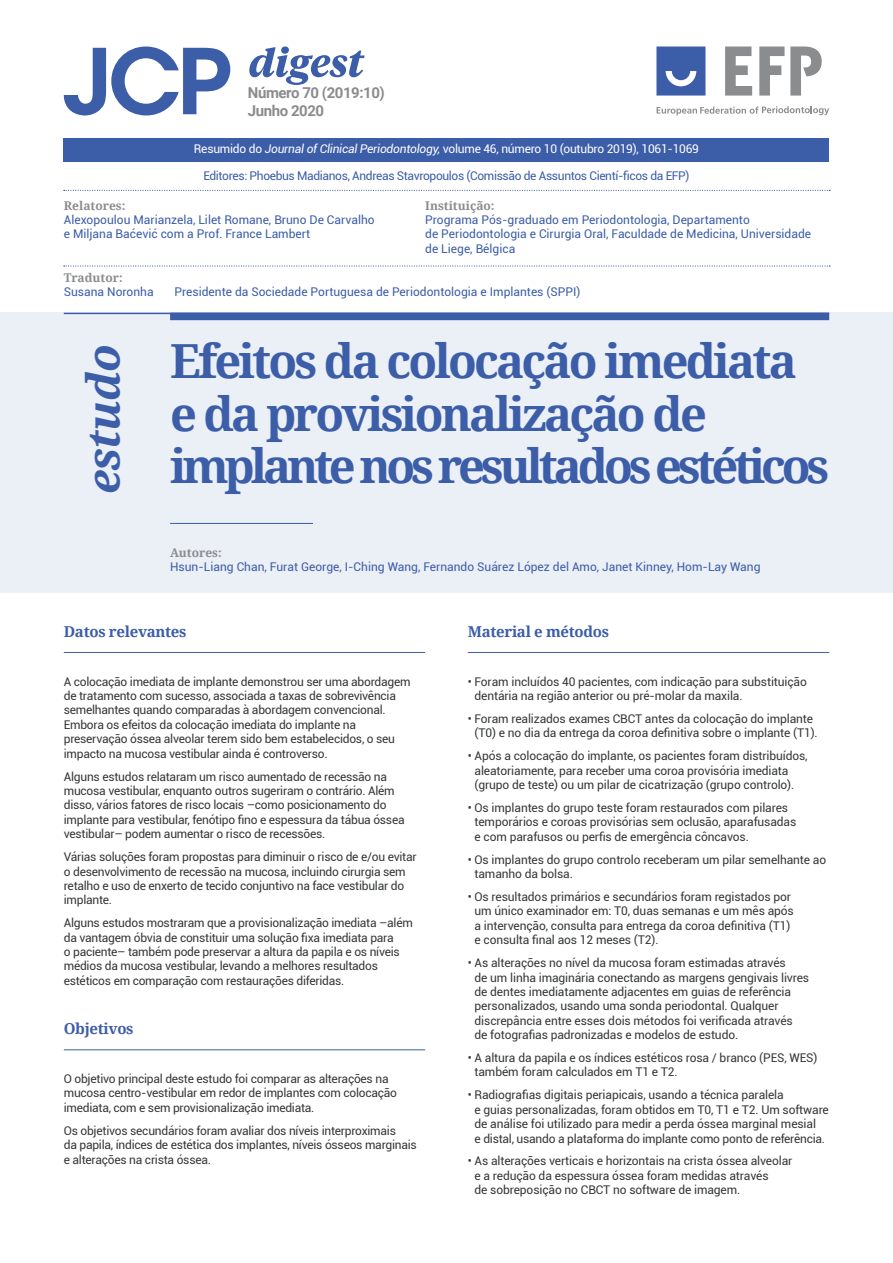
<style>
.page{position:relative;width:893px;height:1263px;background:#fff}
.page>*{position:absolute;margin:0;border:0;box-sizing:border-box;transform-origin:0 0}
.t1{font:700 47.1px/52.1px "Noto Serif";letter-spacing:-.06em;color:#3c5da8}
.t2{font:700 47.1px "Noto Serif";letter-spacing:-.09em;color:#3c5da8}
.t3{font:italic 700 45px "Noto Serif";letter-spacing:-.02em;color:#3c5da8}
.t4{font:700 15px "Noto Serif";letter-spacing:-.02em;color:#3c5da8}
.t5{font:700 15px "Roboto";letter-spacing:-.03em;color:#8b8c8d}
.t6{font:12px/14.4px "Roboto";letter-spacing:-.02em;color:#363838}
.t7{font:12px/14.4px "Roboto";color:#3c5da8}
.t8{font:12px "Roboto";letter-spacing:-.02em;color:#fff}
.t9{font:12px "Roboto";letter-spacing:-.03em;color:#3c5da8}
.t10{font:700 12px "Noto Serif";color:#8b8c8d}
.s1{font-style:italic}
</style>
<div class="page">
<div style="left:64px;top:139px;width:765px;height:23px;background:#3c5da8"></div>
<svg style="left:64px;top:47px;width:166px;height:68px"></svg>
<svg style="left:249px;top:47px;width:116px;height:38px"></svg>
<svg style="left:64px;top:190px;width:766px;height:1px"></svg>
<div style="left:0;top:313px;width:893px;height:280px;background:#ebeff6"></div>
<hr style="left:64px;top:313px;width:765px;height:1px;background:#3c5da8">
<div style="left:170px;top:313px;width:659px;height:7px;background:#3c5da8"></div>
<hr style="left:170px;top:523px;width:143px;height:1px;background:#3c5da8">
<hr style="left:64px;top:652px;width:361px;height:1px;background:#3c5da8">
<hr style="left:64px;top:1049px;width:361px;height:1px;background:#3c5da8">
<hr style="left:468px;top:652px;width:361px;height:1px;background:#3c5da8">
<svg style="left:656px;top:47px;width:49px;height:49px;background:#5270b2"></svg>
<svg style="left:657px;top:106px;width:172px;height:9px"></svg>
<svg style="left:725px;top:47px;width:27px;height:49px"></svg>
<svg style="left:759px;top:47px;width:25px;height:49px"></svg>
<svg style="left:790px;top:47px;width:32px;height:49px"></svg>
<svg style="left:64px;top:265px;width:766px;height:2px"></svg>
<p class="t5" style="left:248px;top:82px;width:138px">Número 70 (2019:10)</p>
<p class="t5" style="left:248px;top:100px;width:78px">Junho 2020</p>
<p class="t8" style="left:194px;top:141px;width:507px">Resumido do <span class="s1">Journal of Clinical Periodontology,</span> volume 46, número 10 (outubro 2019), 1061-1069</p>
<p class="t9" style="left:203px;top:167px;width:488px">Editores: Phoebus Madianos, Andreas Stavropoulos (Comissão de Assuntos Cientí-ficos da EFP)</p>
<p class="t10" style="left:64px;top:197px;width:63px">Relatores:</p>
<p class="t7" style="left:64px;top:212px;width:312px">Alexopoulou Marianzela, Lilet Romane, Bruno De Carvalho e Miljana Baćević com a Prof. France Lambert</p>
<p class="t10" style="left:425px;top:197px;width:71px">Instituição:</p>
<p class="t7" style="left:425px;top:212px;width:387px">Programa Pós-graduado em Periodontologia, Departamento<br>de Periodontologia e Cirurgia Oral, Faculdade de Medicina, Universidade de Liege, Bélgica</p>
<p class="t10" style="left:64px;top:269px;width:60px">Tradutor:</p>
<p class="t7" style="left:64px;top:284px;width:91px">Susana Noronha</p>
<p class="t7" style="left:175px;top:284px;width:407px">Presidente da Sociedade Portuguesa de Periodontologia e Implantes (SPPI)</p>
<p class="t3" style="left:72px;top:494px;width:151px;rotate:-90deg">estudo</p>
<p class="t1" style="left:170px;top:334px;width:628px">Efeitos da colocação imediata e da provisionalização de</p>
<p class="t2" style="left:170px;top:432px;width:661px">implante nos resultados estéticos</p>
<p class="t10" style="left:170px;top:544px;width:53px">Autores:</p>
<p class="t7" style="left:170px;top:559px;width:592px">Hsun-Liang Chan, Furat George, I-Ching Wang, Fernando Suárez López del Amo, Janet Kinney, Hom-Lay Wang</p>
<p class="t4" style="left:64px;top:621px;width:124px">Datos relevantes</p>
<p class="t6" style="left:64px;top:674px;width:348px">A colocação imediata de implante demonstrou ser uma abordagem de tratamento com sucesso, associada a taxas de sobrevivência semelhantes quando comparadas à abordagem convencional.<br>Embora os efeitos da colocação imediata do implante na preservação óssea alveolar terem sido bem estabelecidos, o seu impacto na mucosa vestibular ainda é controverso.</p>
<p class="t6" style="left:64px;top:769px;width:342px">Alguns estudos relataram um risco aumentado de recessão na mucosa vestibular, enquanto outros sugeriram o contrário. Além disso, vários fatores de risco locais –como posicionamento do implante para vestibular, fenótipo fino e espessura da tábua óssea vestibular– podem aumentar o risco de recessões.</p>
<p class="t6" style="left:64px;top:849px;width:354px">Várias soluções foram propostas para diminuir o risco de e/ou evitar o desenvolvimento de recessão na mucosa, incluindo cirurgia sem retalho e uso de enxerto de tecido conjuntivo na face vestibular do implante.</p>
<p class="t6" style="left:64px;top:915px;width:351px">Alguns estudos mostraram que a provisionalização imediata –além da vantagem óbvia de constituir uma solução fixa imediata para<br>o paciente– também pode preservar a altura da papila e os níveis médios da mucosa vestibular, levando a melhores resultados estéticos em comparação com restaurações diferidas.</p>
<p class="t4" style="left:64px;top:1018px;width:71px">Objetivos</p>
<p class="t6" style="left:64px;top:1071px;width:335px">O objetivo principal deste estudo foi comparar as alterações na mucosa centro-vestibular em redor de implantes com colocação imediata, com e sem provisionalização imediata.</p>
<p class="t6" style="left:64px;top:1123px;width:355px">Os objetivos secundários foram avaliar dos níveis interproximais<br>da papila, índices de estética dos implantes, níveis ósseos marginais e alterações na crista óssea.</p>
<p class="t4" style="left:468px;top:621px;width:143px">Material e métodos</p>
<p class="t6" style="left:475px;top:674px;width:334px;text-indent:-7px">• Foram incluídos 40 pacientes, com indicação para substituição dentária na região anterior ou pré-molar da maxila.</p>
<p class="t6" style="left:468px;top:711px;width:352px;text-align:center">• Foram realizados exames CBCT antes da colocação do implante (T0) e no dia da entrega da coroa definitiva sobre o implante (T1).</p>
<p class="t6" style="left:475px;top:748px;width:335px;text-indent:-7px">• Após a colocação do implante, os pacientes foram distribuídos, aleatoriamente, para receber uma coroa provisória imediata (grupo de teste) ou um pilar de cicatrização (grupo controlo).</p>
<p class="t6" style="left:475px;top:800px;width:323px;text-indent:-7px">• Os implantes do grupo teste foram restaurados com pilares temporários e coroas provisórias sem oclusão, aparafusadas e com parafusos ou perfis de emergência côncavos.</p>
<p class="t6" style="left:475px;top:852px;width:353px;text-indent:-7px">• Os implantes do grupo controlo receberam um pilar semelhante ao tamanho da bolsa.</p>
<p class="t6" style="left:475px;top:889px;width:321px;text-indent:-7px">• Os resultados primários e secundários foram registados por um único examinador em: T0, duas semanas e um mês após a intervenção, consulta para entrega da coroa definitiva (T1) e consulta final aos 12 meses (T2).</p>
<p class="t6" style="left:475px;top:955px;width:336px;text-indent:-7px">• As alterações no nível da mucosa foram estimadas através<br>de um linha imaginária conectando as margens gengivais livres de dentes imediatamente adjacentes em guias de referência personalizados, usando uma sonda periodontal. Qualquer discrepância entre esses dois métodos foi verificada através<br>de fotografias padronizadas e modelos de estudo.</p>
<p class="t6" style="left:475px;top:1050px;width:344px;text-indent:-7px">• A altura da papila e os índices estéticos rosa / branco (PES, WES) também foram calculados em T1 e T2.</p>
<p class="t6" style="left:475px;top:1087px;width:356px;text-indent:-7px">• Radiografias digitais periapicais, usando a técnica paralela<br>e guias personalizadas, foram obtidos em T0, T1 e T2. Um software de análise foi utilizado para medir a perda óssea marginal mesial<br>e distal, usando a plataforma do implante como ponto de referência.</p>
<p class="t6" style="left:475px;top:1153px;width:319px;text-indent:-7px">• As alterações verticais e horizontais na crista óssea alveolar e a redução da espessura óssea foram medidas através<br>de sobreposição no CBCT no software de imagem.</p>
</div>
